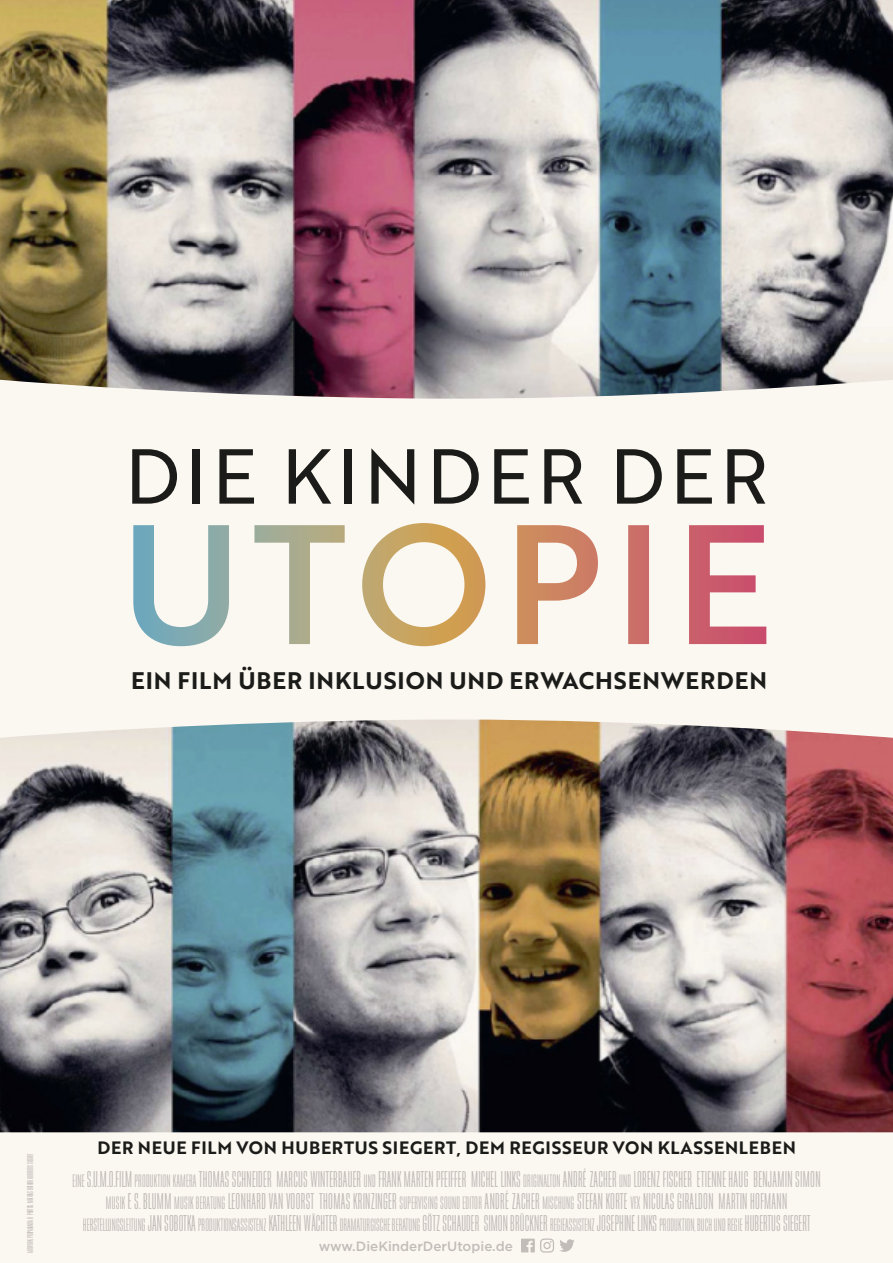
<style>
.page{position:relative;width:893px;height:1263px;background:#fff}
.page>*{position:absolute;margin:0;border:0;box-sizing:border-box;transform-origin:0 0}
.t1{font:75.6px "Brother 1816 Regular";letter-spacing:.07em;color:#1b1c19}
.t2{font:500 23.7px/22.4px "MP4 Motion Pix";letter-spacing:.005em;color:#c2bdb9;text-align:center}
.t3{font:23.4px "Brother 1816 Bold";letter-spacing:.04em;color:#1b1c19}
.t4{font:500 18.75px "MP4 Motion Pix";color:#c2bdb9}
.t5{font:17.4px "Brother 1816 Bold";letter-spacing:.04em;color:#1b1c19}
.t6{font:500 13.5px "Gotham";color:#c2bdb9}
.t7{font:500 8.7px "MP4 Motion Pix";letter-spacing:.005em;color:#b6b0ac}
.s1{font-size:18.75px}
.s2{font-size:23.7px}
</style>
<div class="page">
<div style="left:0;top:1128px;width:892px;height:135px;background:#fbf7f1"></div>
<svg style="left:521px;top:1239px;width:53px;height:14px"></svg>
<div style="left:0;top:0;width:892px;height:1138px;background:#fbf7f1"></div>
<img style="left:0;top:720px;width:892px;height:412px">
<img style="left:0;top:0;width:892px;height:399px">
<svg style="left:133px;top:523px;width:633px;height:123px"></svg>
<h1 class="t1" style="left:125px;top:433px;width:644px">DIE KINDER DER</h1>
<p class="t3" style="left:131px;top:667px;width:637px">EIN FILM ÜBER INKLUSION UND ERWACHSENWERDEN</p>
<p class="t7" style="left:27px;top:1253px;width:100px;rotate:-90deg">ARTWORK: PROPAGANDA B PHOTOS: MATHIAS BOTHOR, HUBERTUS SIEGERT</p>
<p class="t5" style="left:97px;top:1138px;width:700px">DER NEUE FILM VON HUBERTUS SIEGERT, DEM REGISSEUR VON KLASSENLEBEN</p>
<p class="t2" style="left:73px;top:1170px;width:749px"><span class="s1">EINE</span>S.U.M.O.FILM <span class="s1">PRODUKTION KAMERA</span> THOMASSCHNEIDER MARCUS WINTERBAUER <span class="s1">UND</span> FRANK MARTEN PFEIFFER MICHEL LINKS <span class="s1">ORIGINALTON</span> ANDRÉ ZACHER <span class="s1">UND</span> LORENZ FISCHER ETIENNE HAUG BENJAMIN SIMON<br><span class="s1">MUSIK</span> F. S. BLUMM <span class="s1">MUSIK BERATUNG</span> LEONHARD VAN VOORST THOMAS KRINZINGER <span class="s1">SUPERVISING SOUND EDITOR</span> ANDRÉ ZACHER <span class="s1">MISCHUNG</span> STEFAN KORTE <span class="s1">VFX</span> NICOLASGIRALDON MARTIN HOFMANN</p>
<p class="t4" style="left:83px;top:1219px;width:729px">HERSTELLUNGSLEITUNG <span class="s2">JAN SOBOTKA</span> PRODUKTIONSASSISTENZ <span class="s2">KATHLEEN WÄCHTER</span>DRAMATURGISCHE BERATUNG <span class="s2">GÖTZ SCHAUDER SIMON BRÜCKNER</span>REGIEASSISTENZ<span class="s2">JOSEPHINE LINKS</span>PRODUKTION, BUCH UND REGIE <span class="s2">HUBERTUSSIEGERT</span></p>
<p class="t6" style="left:319px;top:1238px;width:196px">www.DieKinderDerUtopie.de</p>
</div>
